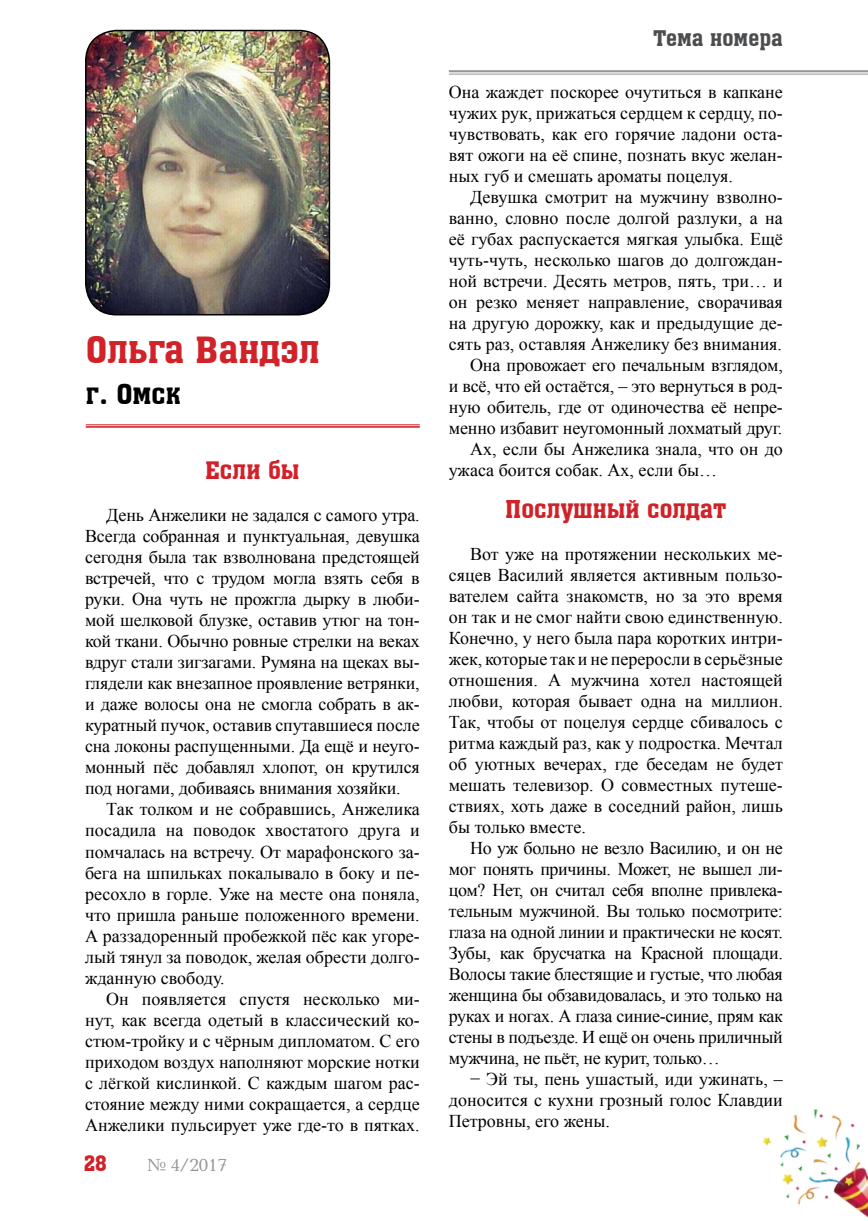
<style>
.page{position:relative;width:868px;height:1221px;background:#fff}
.page>*{position:absolute;margin:0;border:0;box-sizing:border-box;transform-origin:0 0}
.t1{font:36px "a Assuan";color:#d12229}
.t2{font:27px "a Assuan";color:#000}
.t3{font:24px "a Assuan";color:#d12229}
.t4{font:21px "a Assuan";color:#4c4d4f}
.t5{font:21px "a Assuan";color:#d12229}
.t6{font:18px/21px "Times New Roman";color:#000;text-align:justify}
.t7{font:18px "Baltica C";color:#939597}
</style>
<div class="page">
<hr style="left:449px;top:70px;width:418px;height:2px;background:#939597">
<hr style="left:449px;top:74px;width:418px;height:1px;background:#939597">
<img style="left:763px;top:1108px;width:104px;height:109px">
<img style="left:86px;top:31px;width:243px;height:284px">
<div style="left:85px;top:30px;width:245px;height:285px;border:2px solid #000;border-radius:31px"></div>
<hr style="left:86px;top:424px;width:334px;height:1px;background:#d12229">
<hr style="left:86px;top:426px;width:334px;height:1px;background:#d12229">
<h1 class="t1" style="left:86px;top:331px;width:235px">Ольга Вандэл</h1>
<h2 class="t2" style="left:86px;top:380px;width:97px">г. Омск</h2>
<h3 class="t3" style="left:205px;top:457px;width:96px">Если бы</h3>
<p class="t6" style="left:85px;top:504px;width:336px;text-indent:21px">День Анжелики не задался с самого утра.<br>Всегда собранная и пунктуальная, девушка сегодня была так взволнована предстоящей встречей, что с трудом могла взять себя в руки. Она чуть не прожгла дырку в люби&shy;мой шелковой блузке, оставив утюг на тон&shy;кой ткани. Обычно ровные стрелки на веках вдруг стали зигзагами. Румяна на щеках вы&shy;глядели как внезапное проявление ветрянки, и даже волосы она не смогла собрать в ак&shy;куратный пучок, оставив спутавшиеся после сна локоны распущенными. Да ещё и неуго&shy;монный пёс добавлял хлопот, он крутился под ногами, добиваясь внимания хозяйки.</p>
<p class="t6" style="left:85px;top:798px;width:336px;text-indent:21px">Так толком и не собравшись, Анжелика посадила на поводок хвостатого друга и помчалась на встречу. От марафонского за&shy;бега на шпильках покалывало в боку и пе&shy;ресохло в горле. Уже на месте она поняла, что пришла раньше положенного времени.<br>А раззадоренный пробежкой пёс как угоре&shy;лый тянул за поводок, желая обрести долго&shy;жданную свободу.</p>
<p class="t6" style="left:85px;top:987px;width:336px;text-indent:21px">Он появляется спустя несколько ми&shy;нут, как всегда одетый в классический ко&shy;стюм-тройку и с чёрным дипломатом. С его приходом воздух наполняют морские нотки с лёгкой кислинкой. С каждым шагом рас&shy;стояние между ними сокращается, а сердце Анжелики пульсирует уже где-то в пятках.</p>
<p class="t5" style="left:84px;top:1151px;width:25px">28</p>
<p class="t7" style="left:147px;top:1153px;width:82px">№ 4/2017</p>
<p class="t4" style="left:653px;top:27px;width:131px">Тема номера</p>
<p class="t6" style="left:449px;top:81px;width:335px">Она жаждет поскорее очутиться в капкане чужих рук, прижаться сердцем к сердцу, по&shy;чувствовать, как его горячие ладони оста&shy;вят ожоги на её спине, познать вкус желан&shy;ных губ и смешать ароматы поцелуя.</p>
<p class="t6" style="left:470px;top:186px;width:314px">Девушка смотрит на мужчину взволно-</p>
<p class="t6" style="left:449px;top:207px;width:335px">ванно, словно после долгой разлуки, а на</p>
<p class="t6" style="left:449px;top:228px;width:335px">её губах распускается мягкая улыбка. Ещё</p>
<p class="t6" style="left:449px;top:249px;width:335px">чуть-чуть, несколько шагов до долгождан-</p>
<p class="t6" style="left:449px;top:270px;width:335px">ной встречи. Десять метров, пять, три… и</p>
<p class="t6" style="left:449px;top:291px;width:335px">он резко меняет направление, сворачивая</p>
<p class="t6" style="left:449px;top:312px;width:335px">на другую дорожку, как и предыдущие де-</p>
<p class="t6" style="left:449px;top:333px;width:334px">сять раз, оставляя Анжелику без внимания.</p>
<p class="t6" style="left:470px;top:354px;width:314px">Она провожает его печальным взглядом,</p>
<p class="t6" style="left:449px;top:375px;width:335px">и всё, что ей остаётся, – это вернуться в род-</p>
<p class="t6" style="left:449px;top:396px;width:335px">ную обитель, где от одиночества её непре-</p>
<p class="t6" style="left:449px;top:417px;width:335px">менно избавит неугомонный лохматый друг.</p>
<p class="t6" style="left:470px;top:438px;width:314px">Ах, если бы Анжелика знала, что он до</p>
<p class="t6" style="left:449px;top:459px;width:270px">ужаса боится собак. Ах, если бы…</p>
<h3 class="t3" style="left:505px;top:496px;width:223px">Послушный солдат</h3>
<p class="t6" style="left:449px;top:543px;width:335px;text-indent:21px">Вот уже на протяжении нескольких ме&shy;сяцев Василий является активным пользо&shy;вателем сайта знакомств, но за это время он так и не смог найти свою единственную.<br>Конечно, у него была пара коротких интри&shy;жек, которые так и не переросли в серьёзные отношения. А мужчина хотел настоящей любви, которая бывает одна на миллион.<br>Так, чтобы от поцелуя сердце сбивалось с ритма каждый раз, как у подростка. Мечтал об уютных вечерах, где беседам не будет мешать телевизор. О совместных путеше&shy;ствиях, хоть даже в соседний район, лишь бы только вместе.</p>
<p class="t6" style="left:449px;top:837px;width:335px;text-indent:21px">Но уж больно не везло Василию, и он не мог понять причины. Может, не вышел ли&shy;цом? Нет, он считал себя вполне привлека&shy;тельным мужчиной. Вы только посмотрите: глаза на одной линии и практически не косят.<br>Зубы, как брусчатка на Красной площади.<br>Волосы такие блестящие и густые, что любая женщина бы обзавидовалась, и это только на руках и ногах. А глаза синие-синие, прям как стены в подъезде. И ещё он очень приличный мужчина, не пьёт, не курит, только…</p>
<p class="t6" style="left:449px;top:1068px;width:335px;text-indent:21px">− Эй ты, пень ушастый, иди ужинать, – доносится с кухни грозный голос Клавдии Петровны, его жены.</p>
</div>
